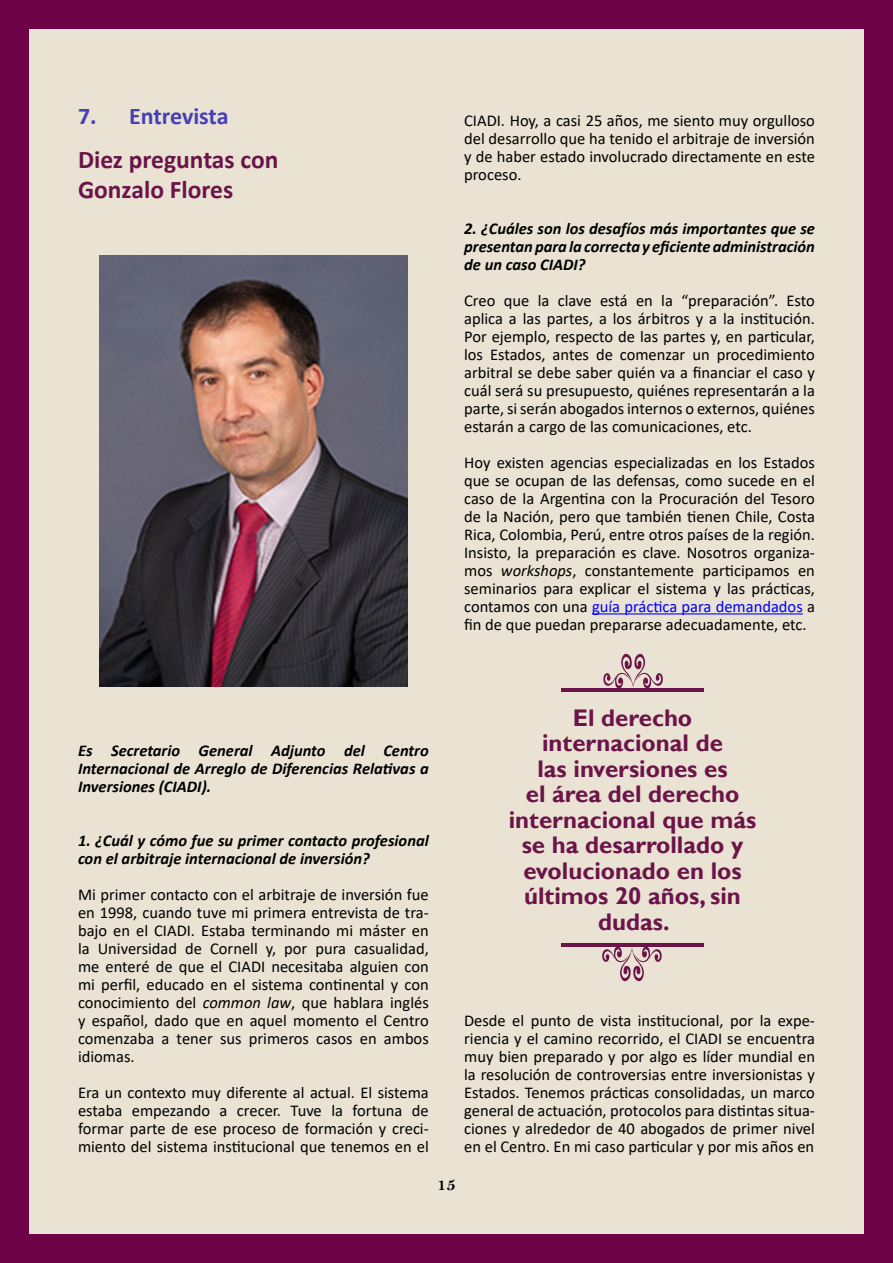
<style>
.page{position:relative;width:893px;height:1263px;background:#eae2d2}
.page>*{position:absolute;margin:0;border:0;box-sizing:border-box;transform-origin:0 0}
.t1{font:700 25.5px/30.6px "Calibri";color:#6a1449}
.t2{font:700 24px/25.5px "Gill Sans";color:#6b1449;text-align:center}
.t3{font:700 24px "Calibri";letter-spacing:-.005em;color:#4441b7}
.t4{font:18px "Bell MT Bold";color:#000}
.t5{font:16.5px/18px "Calibri";color:#000;text-align:justify}
.t6{font:italic 700 16.5px/18px "Calibri";color:#000;text-align:justify}
.s1{font-style:italic}
.s2{color:#00f}
</style>
<div class="page">
<div style="left:0;top:0;width:29px;height:1263px;background:#6d0247"></div>
<div style="left:864px;top:0;width:29px;height:1263px;background:#6d0247"></div>
<div style="left:29px;top:1234px;width:835px;height:29px;background:#6d0247"></div>
<div style="left:29px;top:0;width:835px;height:29px;background:#6d0247"></div>
<img style="left:100px;top:256px;width:307px;height:431px">
<hr style="left:592px;top:613px;width:211px;height:1px;background:#00f">
<svg style="left:602px;top:946px;width:60px;height:36px"></svg>
<hr style="left:561px;top:943px;width:143px;height:3px;background:#6b1449">
<svg style="left:603px;top:653px;width:60px;height:36px"></svg>
<hr style="left:561px;top:689px;width:143px;height:3px;background:#6b1449">
<h2 class="t3" style="left:78px;top:99px;width:152px">7. Entrevista</h2>
<h1 class="t1" style="left:78px;top:144px;width:202px">Diez preguntas con<br>Gonzalo Flores</h1>
<p class="t5" style="left:464px;top:111px;width:352px">CIADI. Hoy, a casi 25 años, me siento muy orgulloso del desarrollo que ha tenido el arbitraje de inversión y de haber estado involucrado directamente en este proceso.</p>
<p class="t6" style="left:464px;top:219px;width:352px">2. ¿Cuáles son los desafíos más importantes que se presentan para la correcta y eficiente administración de un caso CIADI?</p>
<p class="t5" style="left:464px;top:291px;width:352px">Creo que la clave está en la “preparación”. Esto aplica a las partes, a los árbitros y a la institución.<br>Por ejemplo, respecto de las partes y, en particular, los Estados, antes de comenzar un procedimiento arbitral se debe saber quién va a financiar el caso y cuál será su presupuesto, quiénes representarán a la parte, si serán abogados internos o externos, quiénes estarán a cargo de las comunicaciones, etc.</p>
<p class="t5" style="left:464px;top:453px;width:352px">Hoy existen agencias especializadas en los Estados que se ocupan de las defensas, como sucede en el caso de la Argentina con la Procuración del Tesoro de la Nación, pero que también tienen Chile, Costa Rica, Colombia, Perú, entre otros países de la región.<br>Insisto, la preparación es clave. Nosotros organiza&shy;mos <span class="s1">workshops</span>, constantemente participamos en seminarios para explicar el sistema y las prácticas, contamos con una <span class="s2">guía práctica para demandados</span> a fin de que puedan prepararse adecuadamente, etc.</p>
<p class="t6" style="left:78px;top:741px;width:352px">Es Secretario General Adjunto del Centro Internacional de Arreglo de Diferencias Relativas a Inversiones (CIADI).</p>
<p class="t6" style="left:78px;top:831px;width:352px">1. ¿Cuál y cómo fue su primer contacto profesional con el arbitraje internacional de inversión?</p>
<p class="t5" style="left:78px;top:885px;width:352px">Mi primer contacto con el arbitraje de inversión fue en 1998, cuando tuve mi primera entrevista de tra&shy;bajo en el CIADI. Estaba terminando mi máster en la Universidad de Cornell y, por pura casualidad, me enteré de que el CIADI necesitaba alguien con mi perfil, educado en el sistema continental y con conocimiento del <span class="s1">common law</span>, que hablara inglés y español, dado que en aquel momento el Centro comenzaba a tener sus primeros casos en ambos idiomas.</p>
<p class="t5" style="left:78px;top:1083px;width:352px">Era un contexto muy diferente al actual. El sistema estaba empezando a crecer. Tuve la fortuna de formar parte de ese proceso de formación y creci&shy;miento del sistema institucional que tenemos en el</p>
<h2 class="t2" style="left:509px;top:705px;width:249px">El derecho internacional de<br>las inversiones es<br>el área del derecho internacional que más se ha desarrollado y evolucionado en los últimos 20 años, sin dudas.</h2>
<p class="t5" style="left:464px;top:1011px;width:352px">Desde el punto de vista institucional, por la expe&shy;riencia y el camino recorrido, el CIADI se encuentra muy bien preparado y por algo es líder mundial en la resolución de controversias entre inversionistas y Estados. Tenemos prácticas consolidadas, un marco general de actuación, protocolos para distintas situa&shy;ciones y alrededor de 40 abogados de primer nivel en el Centro. En mi caso particular y por mis años en</p>
<p class="t4" style="left:437px;top:1174px;width:21px">15</p>
</div>
